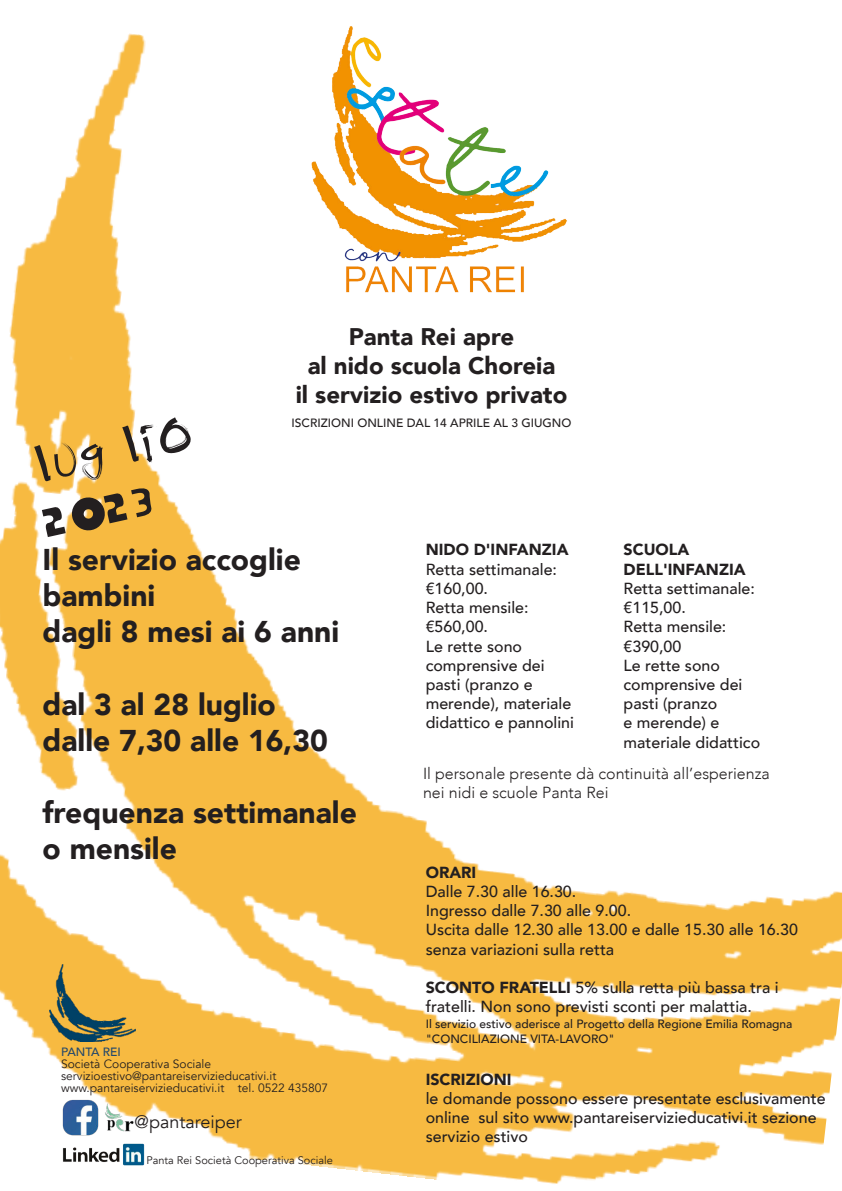
<style>
.page{position:relative;width:842px;height:1191px;background:#fff}
.page>*{position:absolute;margin:0;border:0;box-sizing:border-box;transform-origin:0 0}
.t1{font:48px/57.4px "S Phanith Fonter LAM";color:#231f20}
.t2{font:900 30px/36px "Avenir";color:#231f20}
.t3{font:900 24px/28.8px "Avenir";color:#231f20;text-align:center}
.t4{font:18px "Avenir";color:#231f20}
.t5{font:500 16px/19.2px "Avenir";color:#231f20}
.t6{font:300 16px/19.2px "Avenir";color:#231f20}
.t7{font:900 16px/19.2px "Avenir";color:#231f20}
.t8{font:500 12px/14.4px "Avenir";color:#231f20}
.t9{font:12px/12px "Avenir";color:#231f20}
.t10{font:500 12px "Avenir";color:#23486c}
.t11{font:11px "Avenir";color:#231f20}
.s1{font-weight:900}
</style>
<div class="page">
<img style="left:0;top:33px;width:842px;height:1151px">
<img style="left:100px;top:1101px;width:40px;height:14px">
<img style="left:60px;top:1097px;width:40px;height:18px">
<img style="left:50px;top:964px;width:85px;height:77px">
<img style="left:47px;top:1115px;width:116px;height:69px">
<img style="left:301px;top:26px;width:281px;height:287px">
<h3 class="t3" style="left:296px;top:324px;width:273px">Panta Rei apre<br>al nido scuola Choreia<br>il servizio estivo privato</h3>
<h1 class="t1" style="left:26px;top:443px;width:167px;rotate:-13deg">luglio<br>2023</h1>
<h2 class="t2" style="left:43px;top:544px;width:298px">Il servizio accoglie bambini<br>dagli 8 mesi ai 6 anni</h2>
<p class="t8" style="left:292px;top:416px;width:281px">ISCRIZIONI ONLINE DAL 14 APRILE AL 3 GIUGNO</p>
<p class="t7" style="left:426px;top:541px;width:144px">NIDO D'INFANZIA</p>
<p class="t5" style="left:426px;top:561px;width:150px">Retta settimanale: €160,00.<br>Retta mensile: €560,00.<br>Le rette sono comprensive dei pasti (pranzo e merende), materiale didattico e pannolini</p>
<h2 class="t2" style="left:43px;top:688px;width:287px">dal 3 al 28 luglio dalle 7,30 alle 16,30</h2>
<p class="t7" style="left:624px;top:541px;width:124px">SCUOLA<br>DELL'INFANZIA</p>
<p class="t5" style="left:624px;top:580px;width:138px">Retta settimanale: €115,00.<br>Retta mensile: €390,00<br>Le rette sono comprensive dei pasti (pranzo<br>e merende) e materiale didattico</p>
<h2 class="t2" style="left:43px;top:796px;width:316px">frequenza settimanale o mensile</h2>
<p class="t10" style="left:61px;top:1047px;width:61px">PANTA REI</p>
<p class="t9" style="left:61px;top:1059px;width:268px">Società Cooperativa Sociale servizioestivo@pantareiservizieducativi.it www.pantareiservizieducativi.it tel. 0522 435807</p>
<p class="t4" style="left:135px;top:1114px;width:109px">@pantareiper</p>
<p class="t11" style="left:146px;top:1156px;width:188px">Panta Rei Società Cooperativa Sociale</p>
<p class="t6" style="left:423px;top:765px;width:348px">Il personale presente dà continuità all’esperienza nei nidi e scuole Panta Rei</p>
<p class="t7" style="left:426px;top:864px;width:52px">ORARI</p>
<p class="t5" style="left:426px;top:883px;width:374px">Dalle 7.30 alle 16.30.<br>Ingresso dalle 7.30 alle 9.00.<br>Uscita dalle 12.30 alle 13.00 e dalle 15.30 alle 16.30 senza variazioni sulla retta</p>
<p class="t5" style="left:426px;top:979px;width:354px"><span class="s1">SCONTO FRATELLI</span> 5% sulla retta più bassa tra i fratelli. Non sono previsti sconti per malattia.</p>
<p class="t8" style="left:426px;top:1018px;width:368px">Il servizio estivo aderisce al Progetto della Regione Emilia Romagna "CONCILIAZIONE VITA-LAVORO"</p>
<p class="t7" style="left:426px;top:1071px;width:87px">ISCRIZIONI</p>
<p class="t5" style="left:426px;top:1090px;width:401px">le domande possono essere presentate esclusivamente online sul sito www.pantareiservizieducativi.it sezione servizio estivo</p>
</div>
